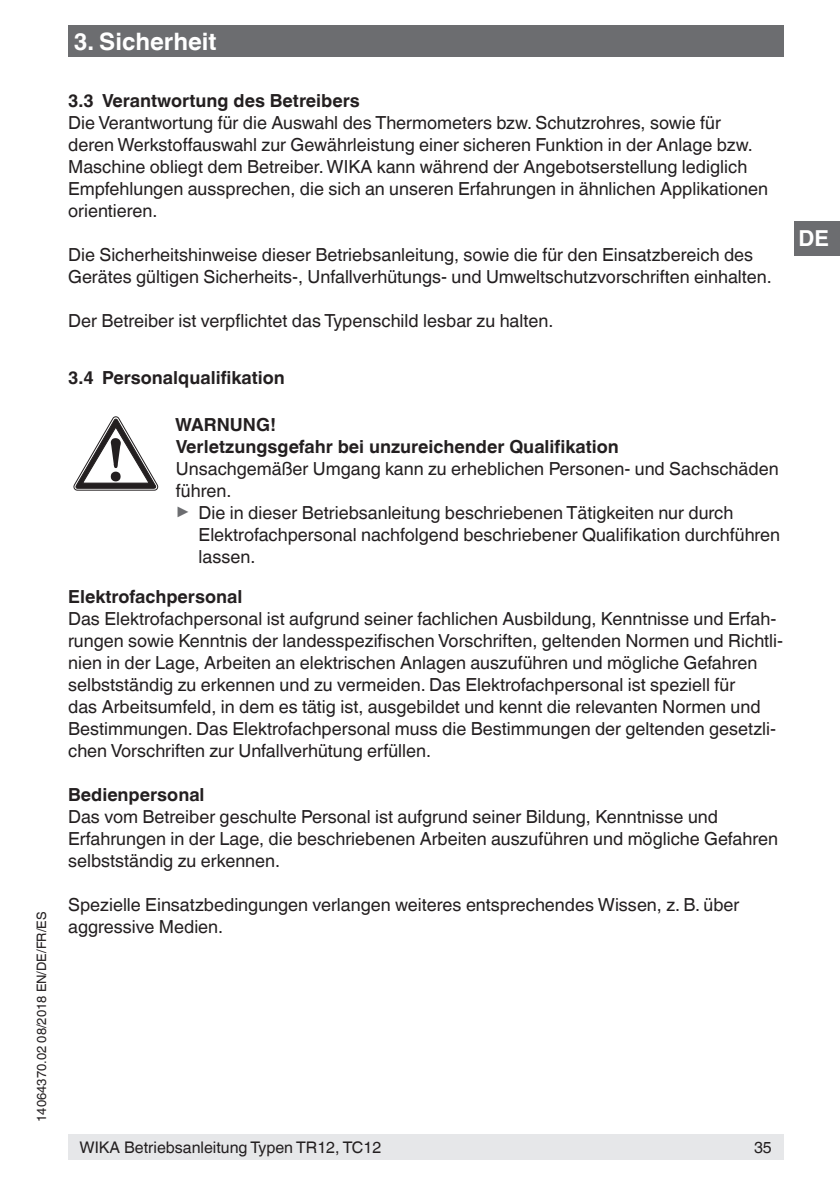
<style>
.page{position:relative;width:840px;height:1191px;background:#fff}
.page>*{position:absolute;margin:0;border:0;box-sizing:border-box;transform-origin:0 0}
.t1{font:700 24px "Helvetica World";color:#fff}
.t2{font:700 22px "Helvetica World";color:#fff}
.t3{font:18px/22px "Helvetica World";color:#231f20}
.t4{font:700 18px/22px "Helvetica World";color:#231f20}
.t5{font:16px "Helvetica World";color:#231f20}
.t6{font:13px "Helvetica World";color:#231f20}
.s1{font-size:17.6px;color:#6c6d70}
</style>
<div class="page">
<div style="left:68px;top:26px;width:714px;height:31px;background:#6c6d70"></div>
<div style="left:794px;top:221px;width:45px;height:34px;background:#6c6d70"></div>
<div style="left:68px;top:1134px;width:714px;height:25px;background:#e6e7e9"></div>
<svg style="left:74px;top:416px;width:84px;height:74px"></svg>
<p class="t6" style="left:34px;top:1121px;width:211px;rotate:-90deg">14064370.02 08/2018 EN/DE/FR/ES</p>
<h1 class="t1" style="left:74px;top:27px;width:144px">3. Sicherheit</h1>
<p class="t4" style="left:68px;top:90px;width:293px">3.3 Verantwortung des Betreibers</p>
<p class="t3" style="left:68px;top:112px;width:701px">Die Verantwortung für die Auswahl des Thermometers bzw. Schutzrohres, sowie für deren Werkstoffauswahl zur Gewährleistung einer sicheren Funktion in der Anlage bzw.<br>Maschine obliegt dem Betreiber. WIKA kann während der Angebotserstellung lediglich Empfehlungen aussprechen, die sich an unseren Erfahrungen in ähnlichen Applikationen orientieren.</p>
<p class="t3" style="left:68px;top:244px;width:704px">Die Sicherheitshinweise dieser Betriebsanleitung, sowie die für den Einsatzbereich des<br>Gerätes gültigen Sicherheits-, Unfallverhütungs- und Umweltschutzvorschriften einhalten.</p>
<p class="t3" style="left:68px;top:310px;width:486px">Der Betreiber ist verpflichtet das Typenschild lesbar zu halten.</p>
<p class="t4" style="left:68px;top:367px;width:218px">3.4 Personalqualifikation</p>
<p class="t4" style="left:175px;top:413px;width:445px">WARNUNG!<br>Verletzungsgefahr bei unzureichender Qualifikation</p>
<p class="t3" style="left:176px;top:457px;width:604px">Unsachgemäßer Umgang kann zu erheblichen Personen- und Sachschäden führen.<br><span class="s1">▶</span> Die in dieser Betriebsanleitung beschriebenen Tätigkeiten nur durch</p>
<p class="t3" style="left:198px;top:523px;width:582px">Elektrofachpersonal nachfolgend beschriebener Qualifikation durchführen lassen.</p>
<p class="t4" style="left:68px;top:585px;width:176px">Elektrofachpersonal</p>
<p class="t3" style="left:68px;top:607px;width:716px">Das Elektrofachpersonal ist aufgrund seiner fachlichen Ausbildung, Kenntnisse und Erfah&shy;rungen sowie Kenntnis der landesspezifischen Vorschriften, geltenden Normen und Richtli&shy;nien in der Lage, Arbeiten an elektrischen Anlagen auszuführen und mögliche Gefahren selbstständig zu erkennen und zu vermeiden. Das Elektrofachpersonal ist speziell für<br>das Arbeitsumfeld, in dem es tätig ist, ausgebildet und kennt die relevanten Normen und Bestimmungen. Das Elektrofachpersonal muss die Bestimmungen der geltenden gesetzli&shy;chen Vorschriften zur Unfallverhütung erfüllen.</p>
<p class="t4" style="left:68px;top:783px;width:138px">Bedienpersonal</p>
<p class="t3" style="left:68px;top:805px;width:711px">Das vom Betreiber geschulte Personal ist aufgrund seiner Bildung, Kenntnisse und<br>Erfahrungen in der Lage, die beschriebenen Arbeiten auszuführen und mögliche Gefahren selbstständig zu erkennen.</p>
<p class="t3" style="left:68px;top:893px;width:672px">Spezielle Einsatzbedingungen verlangen weiteres entsprechendes Wissen, z. B. über aggressive Medien.</p>
<p class="t2" style="left:798px;top:226px;width:32px">DE</p>
<p class="t5" style="left:79px;top:1137px;width:303px">WIKA Betriebsanleitung Typen TR12, TC12</p>
<p class="t5" style="left:753px;top:1137px;width:19px">35</p>
</div>
